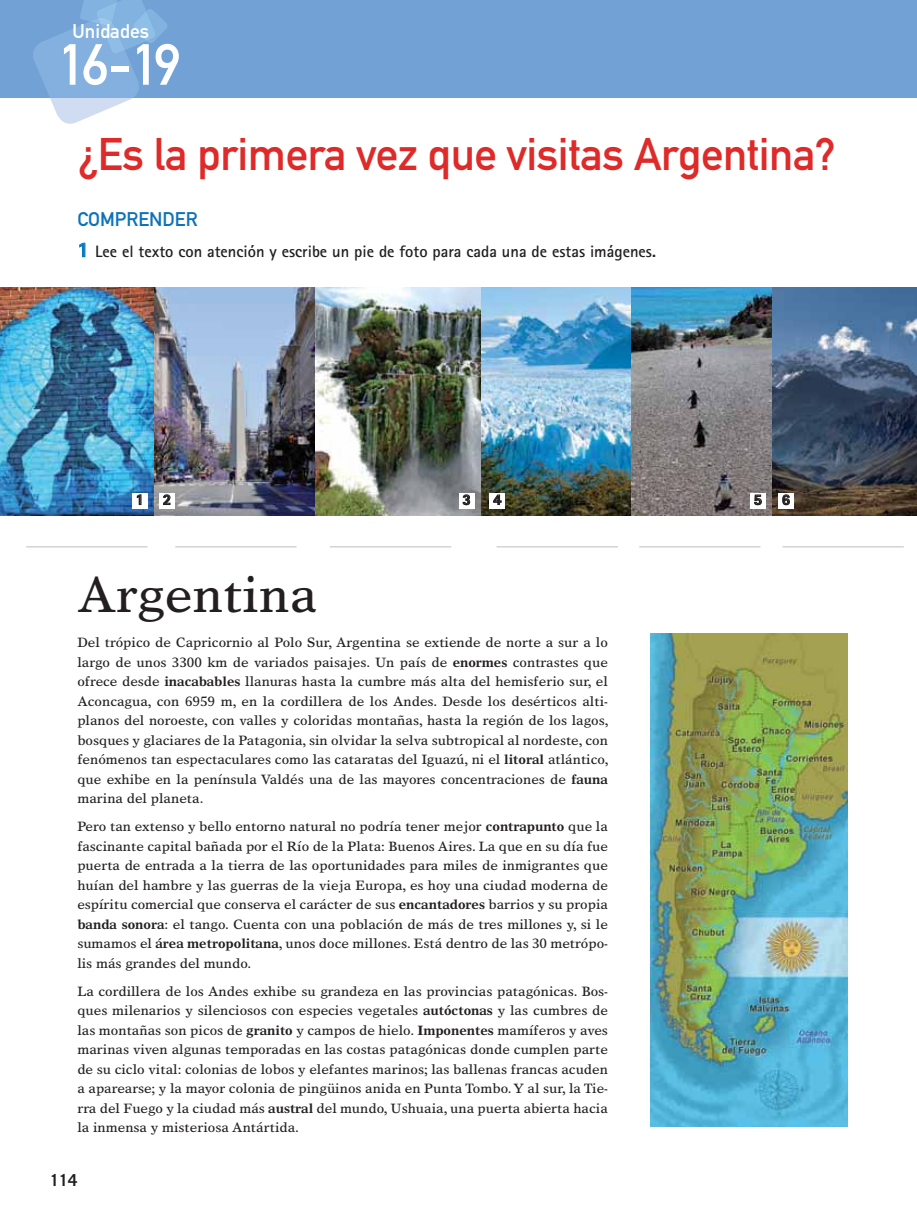
<style>
.page{position:relative;width:917px;height:1214px;background:#fff}
.page>*{position:absolute;margin:0;border:0;box-sizing:border-box;transform-origin:0 0}
.t1{font:57px "DIN Mittelschrift Std";color:#fff}
.t2{font:49.8px "Times Europa LT Std";color:#231f20}
.t3{font:45px "DIN Mittelschrift Std";letter-spacing:-.01em;color:#de2a28}
.t4{font:19.5px "DIN Mittelschrift Std";color:#0d72ba}
.t5{font:19.5px "DIN Mittelschrift Std";color:#fff}
.t6{font:700 16.5px "Rotis Sans Serif";color:#231f20}
.t7{font:700 16.5px "Trade Gothic LT Std";color:#231f20}
.t8{font:800 15px "Rotis Sans Serif";color:#231f20}
.t9{font:13.5px/19.5px "Times Europa LT Std";color:#231f20;text-align:justify}
.s1{font-weight:800;font-size:21px;color:#087ac0}
.s2{font-weight:700}
</style>
<div class="page">
<div style="left:0;top:0;width:916px;height:98px;background:#72a1d5"></div>
<svg style="left:33px;top:0;width:134px;height:124px"></svg>
<svg style="left:79px;top:242px;width:7px;height:15px"></svg>
<img style="left:650px;top:633px;width:197px;height:493px">
<img style="left:481px;top:287px;width:435px;height:228px">
<img style="left:0;top:287px;width:481px;height:228px">
<div style="left:132px;top:493px;width:16px;height:15px;background:#fff"></div>
<svg style="left:136px;top:494px;width:6px;height:11px"></svg>
<div style="left:159px;top:493px;width:16px;height:15px;background:#fff"></div>
<svg style="left:163px;top:494px;width:8px;height:11px"></svg>
<div style="left:458px;top:493px;width:16px;height:15px;background:#fff"></div>
<svg style="left:462px;top:494px;width:8px;height:11px"></svg>
<div style="left:489px;top:493px;width:16px;height:15px;background:#fff"></div>
<svg style="left:493px;top:494px;width:8px;height:11px"></svg>
<div style="left:749px;top:493px;width:16px;height:15px;background:#fff"></div>
<svg style="left:754px;top:494px;width:7px;height:11px"></svg>
<div style="left:777px;top:493px;width:16px;height:15px;background:#fff"></div>
<svg style="left:782px;top:494px;width:7px;height:11px"></svg>
<hr style="left:26px;top:546px;width:121px;height:1px;background:#bcbdc0">
<hr style="left:175px;top:546px;width:121px;height:1px;background:#bcbdc0">
<hr style="left:330px;top:546px;width:121px;height:1px;background:#bcbdc0">
<hr style="left:496px;top:546px;width:121px;height:1px;background:#bcbdc0">
<hr style="left:639px;top:546px;width:121px;height:1px;background:#bcbdc0">
<hr style="left:782px;top:546px;width:121px;height:1px;background:#bcbdc0">
<h3 class="t5" style="left:72px;top:24px;width:78px">Unidades</h3>
<h1 class="t1" style="left:59px;top:44px;width:124px">16-19</h1>
<h3 class="t3" style="left:77px;top:138px;width:759px">¿Es la primera vez que visitas Argentina?</h3>
<h3 class="t4" style="left:77px;top:213px;width:122px">COMPRENDER</h3>
<p class="t6" style="left:77px;top:245px;width:580px"><span class="s1">1</span> Lee el texto con atención y escribe un pie de foto para cada una de estas imágenes.</p>
<p class="t8" style="left:136px;top:494px;width:10px">1</p>
<p class="t8" style="left:163px;top:494px;width:10px">2</p>
<p class="t8" style="left:462px;top:494px;width:10px">3</p>
<p class="t8" style="left:493px;top:494px;width:10px">4</p>
<p class="t8" style="left:753px;top:494px;width:10px">5</p>
<p class="t8" style="left:781px;top:494px;width:10px">6</p>
<h2 class="t2" style="left:77px;top:576px;width:241px">Argentina</h2>
<p class="t9" style="left:77px;top:634px;width:532px">Del trópico de Capricornio al Polo Sur, Argentina se extiende de norte a sur a lo largo de unos 3300 km de variados paisajes. Un país de <span class="s2">enormes</span> contrastes que ofrece desde <span class="s2">inacabables</span> llanuras hasta la cumbre más alta del hemisferio sur, el Aconcagua, con 6959 m, en la cordillera de los Andes. Desde los desérticos alti&shy;planos del noroeste, con valles y coloridas montañas, hasta la región de los lagos, bosques y glaciares de la Patagonia, sin olvidar la selva subtropical al nordeste, con fenómenos tan espectaculares como las cataratas del Iguazú, ni el <span class="s2">litoral</span> atlántico, que exhibe en la península Valdés una de las mayores concentraciones de <span class="s2">fauna </span>marina del planeta.</p>
<p class="t9" style="left:77px;top:818px;width:532px">Pero tan extenso y bello entorno natural no podría tener mejor <span class="s2">contrapunto</span> que la fascinante capital bañada por el Río de la Plata: Buenos Aires. La que en su día fue puerta de entrada a la tierra de las oportunidades para miles de inmigrantes que huían del hambre y las guerras de la vieja Europa, es hoy una ciudad moderna de espíritu comercial que conserva el carácter de sus <span class="s2">encantadores</span> barrios y su propia <span class="s2">banda sonora</span>: el tango. Cuenta con una población de más de tres millones y, si le sumamos el <span class="s2">área metropolitana</span>, unos doce millones. Está dentro de las 30 metrópo&shy;lis más grandes del mundo.</p>
<p class="t9" style="left:77px;top:982px;width:532px">La cordillera de los Andes exhibe su grandeza en las provincias patagónicas. Bos&shy;ques milenarios y silenciosos con especies vegetales <span class="s2">autóctonas</span> y las cumbres de las montañas son picos de <span class="s2">granito</span> y campos de hielo. <span class="s2">Imponentes</span> mamíferos y aves marinas viven algunas temporadas en las costas patagónicas donde cumplen parte de su ciclo vital: colonias de lobos y elefantes marinos; las ballenas francas acuden a aparearse; y la mayor colonia de pingüinos anida en Punta Tombo. Y al sur, la Tie&shy;rra del Fuego y la ciudad más <span class="s2">austral</span> del mundo, Ushuaia, una puerta abierta hacia la inmensa y misteriosa Antártida.</p>
<p class="t7" style="left:50px;top:1174px;width:29px">114</p>
</div>
